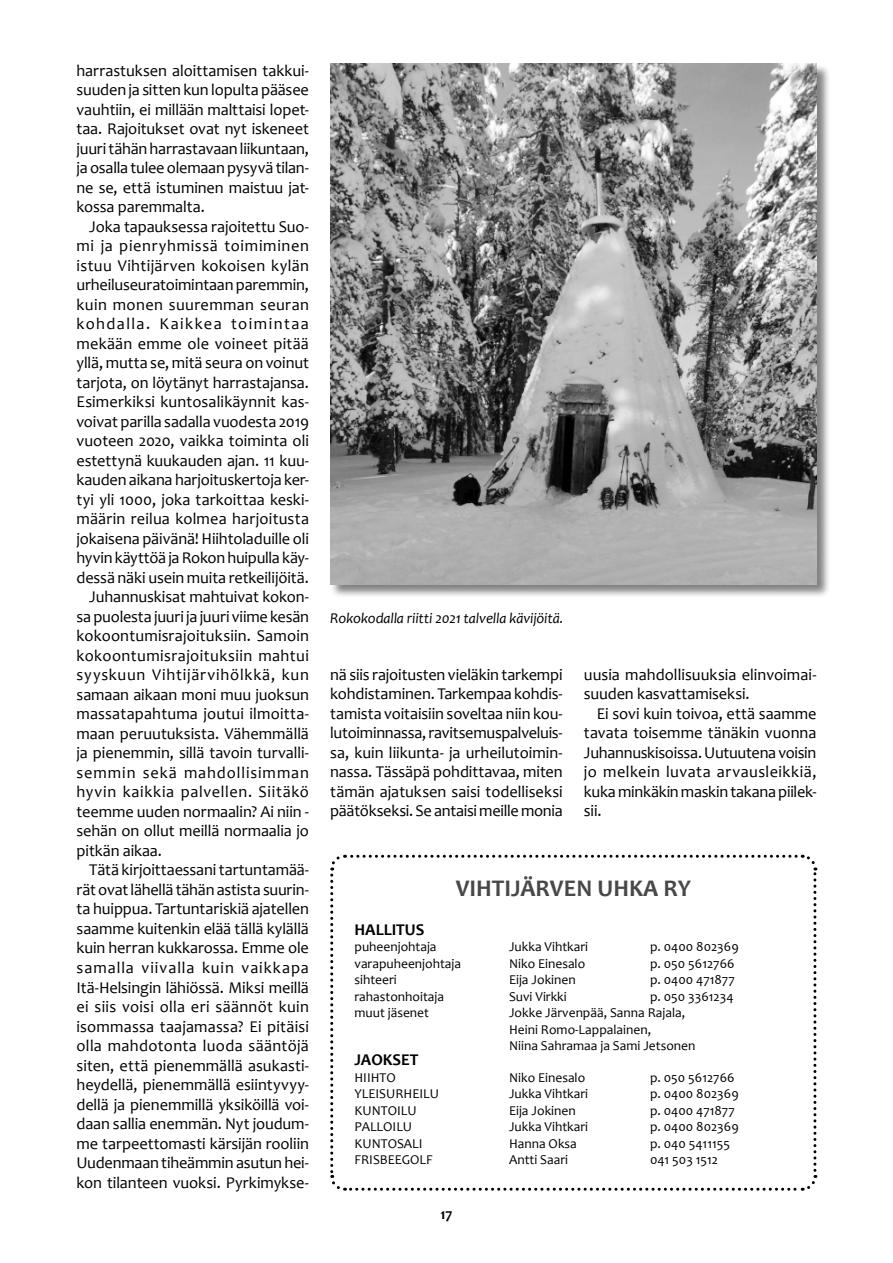
<style>
.page{position:relative;width:893px;height:1263px;background:#fff}
.page>*{position:absolute;margin:0;border:0;box-sizing:border-box;transform-origin:0 0}
.t1{font:700 24px "Candara";color:#484848}
.Leipis_sisveto{font:16.5px/19.5px "Candara";letter-spacing:-.005em;color:#000;text-align:justify}
.t2{font:700 16.5px "Candara";color:#000}
.Kuvateksti{font:italic 15px "Candara";letter-spacing:-.01em;color:#000}
.t3{font:700 15px "Candara";color:#000}
.t4{font:13.5px/16.5px "Candara";color:#000}
</style>
<div class="page">
<svg style="left:330px;top:854px;width:488px;height:337px"></svg>
<div style="left:330px;top:64px;width:501px;height:534px;background:#000;opacity:.5"></div>
<img style="left:330px;top:64px;width:486px;height:520px">
<p class="Leipis_sisveto" style="left:77px;top:60px;width:234px">harrastuksen aloittamisen takkui&shy;suuden ja sitten kun lopulta pääsee vauhtiin, ei millään malttaisi lopet&shy;taa. Rajoitukset ovat nyt iskeneet juuri tähän harrastavaan liikuntaan, ja osalla tulee olemaan pysyvä tilan&shy;ne se, että istuminen maistuu jat&shy;kossa paremmalta.</p>
<p class="Leipis_sisveto" style="left:77px;top:216px;width:234px;text-indent:13px">Joka tapauksessa rajoitettu Suo&shy;mi ja pienryhmissä toimiminen istuu Vihtijärven kokoisen kylän urheiluseuratoimintaan paremmin, kuin monen suuremman seuran kohdalla. Kaikkea toimintaa mekään emme ole voineet pitää yllä, mutta se, mitä seura on voinut tarjota, on löytänyt harrastajansa.<br>Esimerkiksi kuntosalikäynnit kas&shy;voivat parilla sadalla vuodesta 2019 vuoteen 2020, vaikka toiminta oli estettynä kuukauden ajan. 11 kuu&shy;kauden aikana harjoituskertoja ker&shy;tyi yli 1000, joka tarkoittaa keski&shy;määrin reilua kolmea harjoitusta jokaisena päivänä! Hiihtoladuille oli hyvin käyttöä ja Rokon huipulla käy&shy;dessä näki usein muita retkeilijöitä.</p>
<p class="Leipis_sisveto" style="left:77px;top:587px;width:234px;text-indent:13px">Juhannuskisat mahtuivat kokon&shy;sa puolesta juuri ja juuri viime kesän kokoontumisrajoituksiin. Samoin kokoontumisrajoituksiin mahtui syyskuun Vihtijärvihölkkä, kun samaan aikaan moni muu juoksun massatapahtuma joutui ilmoitta&shy;maan peruutuksista. Vähemmällä ja pienemmin, sillä tavoin turvalli&shy;semmin sekä mahdollisimman hyvin kaikkia palvellen. Siitäkö teemme uuden normaalin? Ai niin - sehän on ollut meillä normaalia jo pitkän aikaa.</p>
<p class="Leipis_sisveto" style="left:77px;top:860px;width:234px;text-indent:13px">Tätä kirjoittaessani tartuntamää&shy;rät ovat lähellä tähän astista suurin&shy;ta huippua. Tartuntariskiä ajatellen saamme kuitenkin elää tällä kylällä kuin herran kukkarossa. Emme ole samalla viivalla kuin vaikkapa Itä-Helsingin lähiössä. Miksi meillä ei siis voisi olla eri säännöt kuin isommassa taajamassa? Ei pitäisi olla mahdotonta luoda sääntöjä siten, että pienemmällä asukasti&shy;heydellä, pienemmällä esiintyvyy&shy;dellä ja pienemmillä yksiköillä voi&shy;daan sallia enemmän. Nyt joudum&shy;me tarpeettomasti kärsijän rooliin Uudenmaan tiheämmin asutun hei&shy;kon tilanteen vuoksi. Pyrkimykse-</p>
<p class="Kuvateksti" style="left:330px;top:609px;width:235px">Rokokodalla riitti 2021 talvella kävijöitä.</p>
<p class="Leipis_sisveto" style="left:330px;top:664px;width:234px">nä siis rajoitusten vieläkin tarkempi kohdistaminen. Tarkempaa kohdis&shy;tamista voitaisiin soveltaa niin kou&shy;lutoiminnassa, ravitsemuspalveluis&shy;sa, kuin liikunta- ja urheilutoimin&shy;nassa. Tässäpä pohdittavaa, miten tämän ajatuksen saisi todelliseksi päätökseksi. Se antaisi meille monia</p>
<p class="Leipis_sisveto" style="left:584px;top:664px;width:234px">uusia mahdollisuuksia elinvoimai&shy;suuden kasvattamiseksi.</p>
<p class="Leipis_sisveto" style="left:584px;top:703px;width:234px;text-indent:13px">Ei sovi kuin toivoa, että saamme tavata toisemme tänäkin vuonna Juhannuskisoissa. Uutuutena voisin jo melkein luvata arvausleikkiä, kuka minkäkin maskin takana piilek&shy;sii.</p>
<p class="t1" style="left:456px;top:873px;width:237px">VIHTIJÄRVEN UHKA RY</p>
<p class="t2" style="left:354px;top:919px;width:71px">HALLITUS</p>
<p class="t4" style="left:354px;top:939px;width:84px">puheenjohtaja</p>
<p class="t4" style="left:509px;top:939px;width:81px">Jukka Vihtkari</p>
<p class="t4" style="left:650px;top:939px;width:90px">p. 0400 802369</p>
<p class="t4" style="left:354px;top:955px;width:108px">varapuheenjohtaja</p>
<p class="t4" style="left:509px;top:955px;width:78px">Niko Einesalo</p>
<p class="t4" style="left:650px;top:955px;width:86px">p. 050 5612766</p>
<p class="t4" style="left:354px;top:972px;width:44px">sihteeri</p>
<p class="t4" style="left:509px;top:972px;width:68px">Eija Jokinen</p>
<p class="t4" style="left:650px;top:972px;width:86px">p. 0400 471877</p>
<p class="t4" style="left:354px;top:988px;width:91px">rahastonhoitaja</p>
<p class="t4" style="left:509px;top:988px;width:59px">Suvi Virkki</p>
<p class="t4" style="left:650px;top:988px;width:85px">p. 050 3361234</p>
<p class="t4" style="left:354px;top:1005px;width:76px">muut jäsenet</p>
<p class="t4" style="left:509px;top:1005px;width:188px">Jokke Järvenpää, Sanna Rajala,<br>Heini Romo-Lappalainen,<br>Niina Sahramaa ja Sami Jetsonen</p>
<p class="t2" style="left:354px;top:1050px;width:66px">JAOKSET</p>
<p class="t4" style="left:354px;top:1069px;width:43px">HIIHTO</p>
<p class="t4" style="left:509px;top:1069px;width:78px">Niko Einesalo</p>
<p class="t4" style="left:650px;top:1069px;width:86px">p. 050 5612766</p>
<p class="t4" style="left:354px;top:1086px;width:86px">YLEISURHEILU</p>
<p class="t4" style="left:509px;top:1086px;width:81px">Jukka Vihtkari</p>
<p class="t4" style="left:650px;top:1086px;width:90px">p. 0400 802369</p>
<p class="t4" style="left:354px;top:1102px;width:64px">KUNTOILU</p>
<p class="t4" style="left:509px;top:1102px;width:68px">Eija Jokinen</p>
<p class="t4" style="left:650px;top:1102px;width:86px">p. 0400 471877</p>
<p class="t4" style="left:354px;top:1119px;width:59px">PALLOILU</p>
<p class="t4" style="left:509px;top:1119px;width:81px">Jukka Vihtkari</p>
<p class="t4" style="left:650px;top:1119px;width:90px">p. 0400 802369</p>
<p class="t4" style="left:354px;top:1135px;width:70px">KUNTOSALI</p>
<p class="t4" style="left:509px;top:1135px;width:69px">Hanna Oksa</p>
<p class="t4" style="left:650px;top:1135px;width:82px">p. 040 5411155</p>
<p class="t4" style="left:354px;top:1152px;width:80px">FRISBEEGOLF</p>
<p class="t4" style="left:509px;top:1152px;width:61px">Antti Saari</p>
<p class="t4" style="left:650px;top:1152px;width:70px">041 503 1512</p>
<p class="t3" style="left:440px;top:1204px;width:13px">17</p>
</div>
